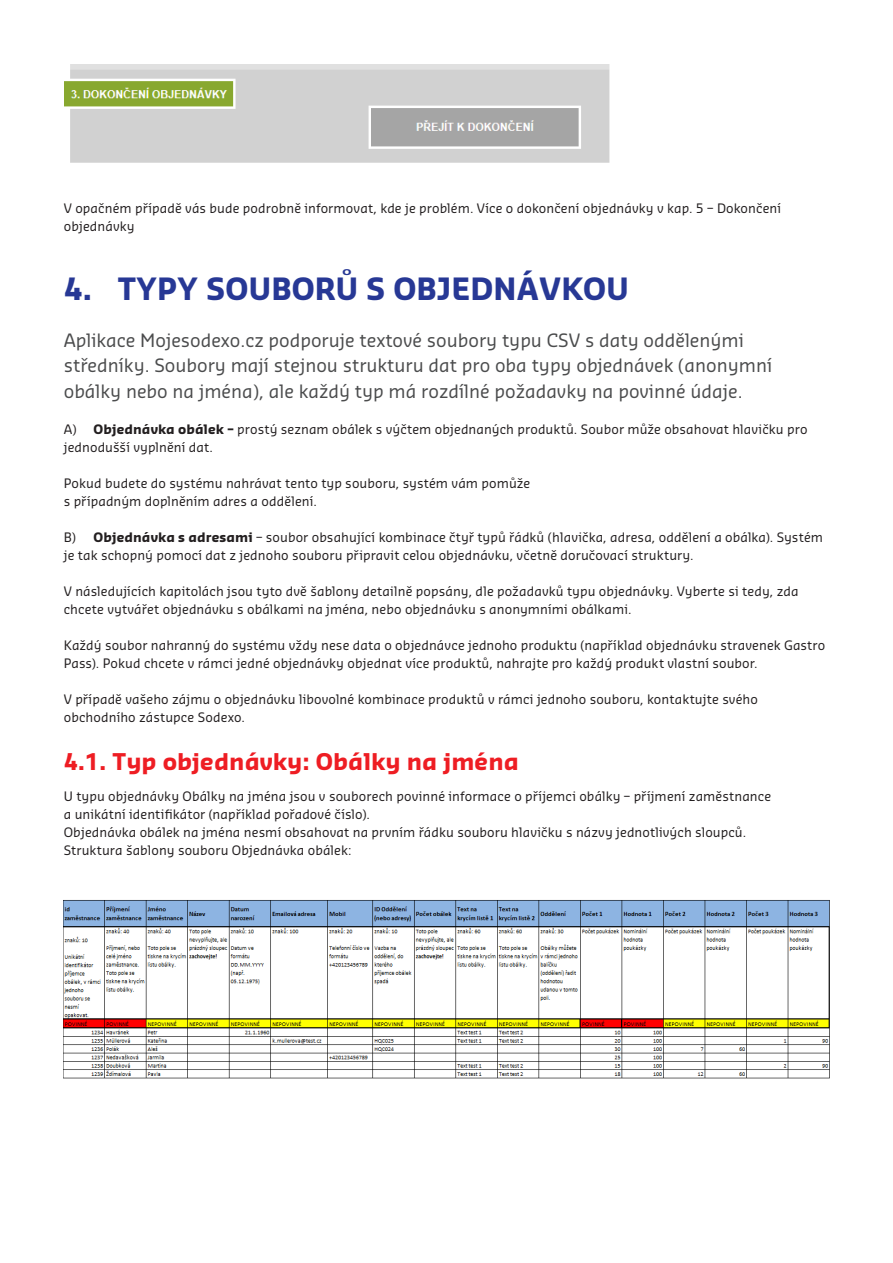
<style>
.page{position:relative;width:893px;height:1263px;background:#fff}
.page>*{position:absolute;margin:0;border:0;box-sizing:border-box;transform-origin:0 0}
.subheadline_1_-_BLUE{font:700 30px "Sansa Pro";color:#273895}
.subheadline_2_-_RED{font:700 22.5px "Sansa Pro";color:#ee1d23}
.perex{font:18px/25.5px "Sansa Pro";color:#4b4c4d}
.chleba{font:12.75px/18px "Sansa Pro";letter-spacing:.01em;color:#231f20}
.s1{font-weight:700}
</style>
<div class="page">
<img style="left:65px;top:65px;width:545px;height:98px">
<img style="left:64px;top:900px;width:766px;height:179px">
<p class="chleba" style="left:64px;top:199px;width:719px">V opačném případě vás bude podrobně informovat, kde je problém. Více o dokončení objednávky v kap. 5 – Dokončení objednávky</p>
<p class="subheadline_1_-_BLUE" style="left:64px;top:269px;width:567px">4. TYPY SOUBORŮ S OBJEDNÁVKOU</p>
<p class="perex" style="left:64px;top:327px;width:710px">Aplikace Mojesodexo.cz podporuje textové soubory typu CSV s daty oddělenými středníky. Soubory mají stejnou strukturu dat pro oba typy objednávek (anonymní obálky nebo na jména), ale každý typ má rozdílné požadavky na povinné údaje.</p>
<p class="chleba" style="left:64px;top:420px;width:745px">A) <span class="s1">Objednávka obálek –</span> prostý seznam obálek s výčtem objednaných produktů. Soubor může obsahovat hlavičku pro jednodušší vyplnění dat.</p>
<p class="chleba" style="left:64px;top:474px;width:468px">Pokud budete do systému nahrávat tento typ souboru, systém vám pomůže</p>
<p class="chleba" style="left:64px;top:492px;width:255px">s případným doplněním adres a oddělení.</p>
<p class="chleba" style="left:64px;top:528px;width:761px">B) <span class="s1">Objednávka s adresami</span> – soubor obsahující kombinace čtyř typů řádků (hlavička, adresa, oddělení a obálka). Systém je tak schopný pomocí dat z jednoho souboru připravit celou objednávku, včetně doručovací struktury.</p>
<p class="chleba" style="left:64px;top:582px;width:736px">V následujících kapitolách jsou tyto dvě šablony detailně popsány, dle požadavků typu objednávky. Vyberte si tedy, zda chcete vytvářet objednávku s obálkami na jména, nebo objednávku s anonymními obálkami.</p>
<p class="chleba" style="left:64px;top:636px;width:763px">Každý soubor nahranný do systému vždy nese data o objednávce jednoho produktu (například objednávku stravenek Gastro<br>Pass). Pokud chcete v rámci jedné objednávky objednat více produktů, nahrajte pro každý produkt vlastní soubor.</p>
<p class="chleba" style="left:64px;top:690px;width:696px">V případě vašeho zájmu o objednávku libovolné kombinace produktů v rámci jednoho souboru, kontaktujte svého obchodního zástupce Sodexo.</p>
<p class="subheadline_2_-_RED" style="left:64px;top:747px;width:457px">4.1. Typ objednávky: Obálky na jména</p>
<p class="chleba" style="left:64px;top:786px;width:709px">U typu objednávky Obálky na jména jsou v souborech povinné informace o příjemci obálky – příjmení zaměstnance a unikátní identifikátor (například pořadové číslo).</p>
<p class="chleba" style="left:64px;top:822px;width:684px">Objednávka obálek na jména nesmí obsahovat na prvním řádku souboru hlavičku s názvy jednotlivých sloupců.</p>
<p class="chleba" style="left:64px;top:840px;width:289px">Struktura šablony souboru Objednávka obálek:</p>
</div>
